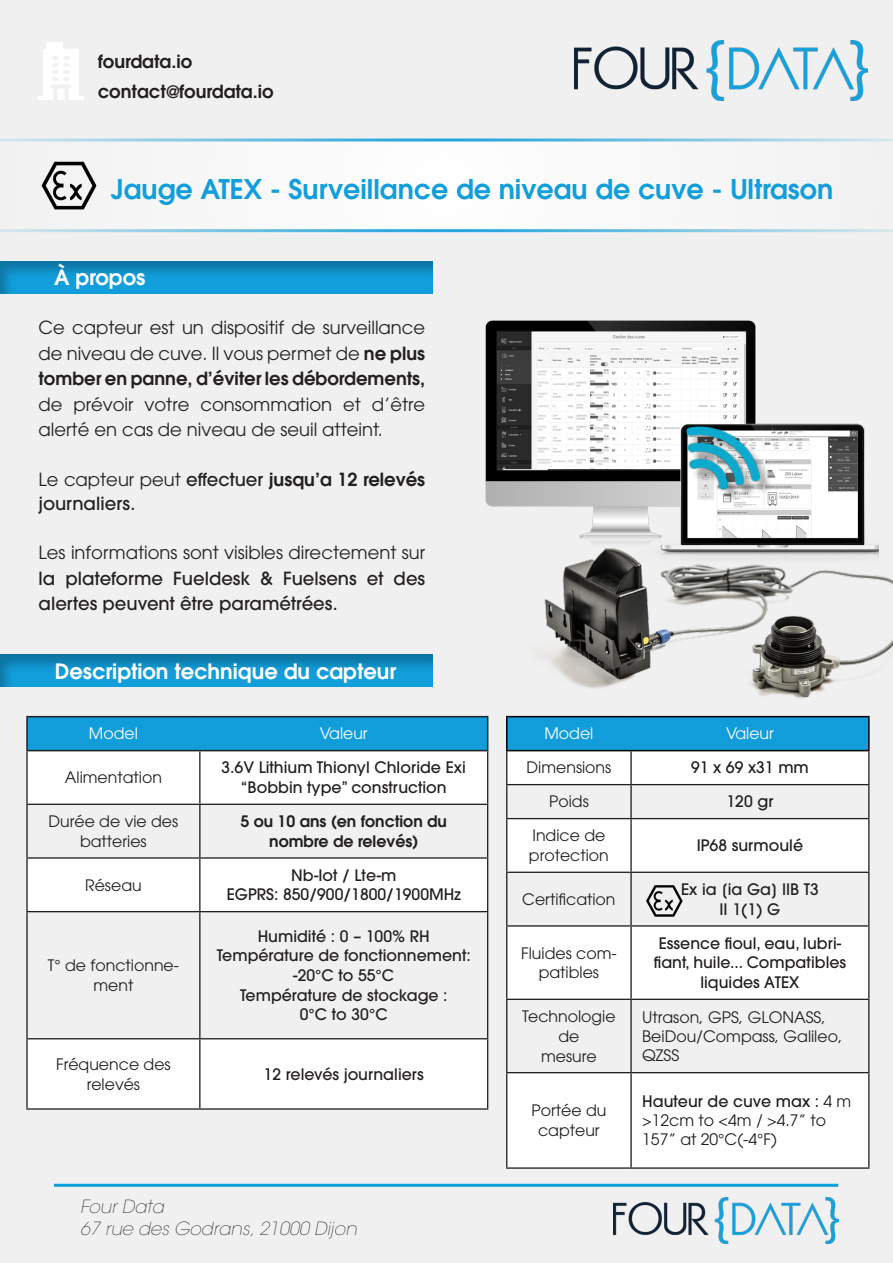
<style>
.page{position:relative;width:893px;height:1263px;background:#f0f0f0}
.page>*{position:absolute;margin:0;border:0;box-sizing:border-box;transform-origin:0 0}
.t1{font:600 27px "ITC Avant Garde Pro";color:#129eda}
.t2{font:600 21px "ITC Avant Garde Pro";color:#fff}
.t3{font:18px/25.5px "ITC Avant Garde Pro";color:#231f20;text-align:justify}
.t4{font:500 18px/25.5px "ITC Avant Garde Pro";color:#231f20}
.t5{font:italic 200 18px/21.6px "ITC Avant Garde Pro";color:#231f20}
.t6{font:600 18px "ITC Avant Garde Pro";color:#231f20}
.t7{font:500 15.75px/19.6px "ITC Avant Garde Pro";color:#231f20;text-align:center}
.t8{font:15.75px/19.6px "ITC Avant Garde Pro";color:#231f20;text-align:center}
.t9{font:600 15.75px/19.6px "ITC Avant Garde Pro";color:#231f20;text-align:center}
.t10{font:15.75px "ITC Avant Garde Pro";color:#fff}
.s1{font-weight:600}
.s2{font-weight:400}
</style>
<div class="page">
<hr style="left:54px;top:1184px;width:784px;height:3px;background:#109eda">
<img style="left:613px;top:1197px;width:226px;height:47px">
<svg style="left:0;top:139px;width:893px;height:93px"></svg>
<img style="left:574px;top:40px;width:293px;height:60px">
<div style="left:0;top:261px;width:434px;height:34px;background:#231f20;opacity:.3"></div>
<img style="left:38px;top:43px;width:46px;height:57px">
<img style="left:485px;top:320px;width:380px;height:191px">
<img style="left:667px;top:408px;width:108px;height:100px">
<div style="left:0;top:654px;width:434px;height:35px;background:#231f20;opacity:.3"></div>
<div style="left:28px;top:717px;width:459px;height:33px;background:#109dd9"></div>
<svg style="left:28px;top:751px;width:459px;height:357px"></svg>
<hr style="left:26px;top:804px;width:174px;height:1px;background:#231f20">
<hr style="left:200px;top:804px;width:288px;height:1px;background:#231f20">
<hr style="left:26px;top:857px;width:174px;height:2px;background:#231f20">
<hr style="left:200px;top:857px;width:288px;height:2px;background:#231f20">
<hr style="left:26px;top:911px;width:174px;height:1px;background:#231f20">
<hr style="left:200px;top:911px;width:288px;height:1px;background:#231f20">
<hr style="left:26px;top:1038px;width:174px;height:1px;background:#231f20">
<hr style="left:200px;top:1038px;width:288px;height:1px;background:#231f20">
<hr style="left:26px;top:1108px;width:174px;height:2px;background:#231f20">
<hr style="left:200px;top:1108px;width:288px;height:2px;background:#231f20">
<hr style="left:26px;top:751px;width:2px;height:53px;background:#231f20">
<hr style="left:199px;top:751px;width:1px;height:53px;background:#231f20">
<hr style="left:487px;top:751px;width:1px;height:53px;background:#231f20">
<hr style="left:26px;top:805px;width:2px;height:52px;background:#231f20">
<hr style="left:199px;top:805px;width:1px;height:52px;background:#231f20">
<hr style="left:487px;top:805px;width:1px;height:52px;background:#231f20">
<hr style="left:26px;top:859px;width:2px;height:52px;background:#231f20">
<hr style="left:199px;top:859px;width:1px;height:52px;background:#231f20">
<hr style="left:487px;top:859px;width:1px;height:52px;background:#231f20">
<hr style="left:26px;top:912px;width:2px;height:126px;background:#231f20">
<hr style="left:199px;top:912px;width:1px;height:126px;background:#231f20">
<hr style="left:487px;top:912px;width:1px;height:126px;background:#231f20">
<hr style="left:26px;top:1039px;width:2px;height:69px;background:#231f20">
<hr style="left:199px;top:1039px;width:1px;height:69px;background:#231f20">
<hr style="left:487px;top:1039px;width:1px;height:69px;background:#231f20">
<hr style="left:26px;top:716px;width:174px;height:1px;background:#231f20">
<hr style="left:26px;top:717px;width:2px;height:33px;background:#231f20">
<hr style="left:200px;top:716px;width:288px;height:1px;background:#231f20">
<hr style="left:487px;top:717px;width:1px;height:33px;background:#231f20">
<hr style="left:26px;top:750px;width:174px;height:1px;background:#231f20">
<hr style="left:200px;top:750px;width:288px;height:1px;background:#231f20">
<div style="left:507px;top:717px;width:361px;height:33px;background:#109dd9"></div>
<svg style="left:507px;top:751px;width:361px;height:416px;fill:#fff"></svg>
<hr style="left:506px;top:784px;width:125px;height:1px;background:#231f20">
<hr style="left:631px;top:784px;width:238px;height:1px;background:#231f20">
<hr style="left:506px;top:818px;width:125px;height:1px;background:#231f20">
<hr style="left:631px;top:818px;width:238px;height:1px;background:#231f20">
<hr style="left:506px;top:751px;width:1px;height:33px;background:#231f20">
<hr style="left:630px;top:751px;width:2px;height:33px;background:#231f20">
<hr style="left:868px;top:751px;width:1px;height:33px;background:#231f20">
<hr style="left:506px;top:785px;width:1px;height:33px;background:#231f20">
<hr style="left:630px;top:785px;width:2px;height:33px;background:#231f20">
<hr style="left:868px;top:785px;width:1px;height:33px;background:#231f20">
<hr style="left:506px;top:819px;width:1px;height:53px;background:#231f20">
<hr style="left:630px;top:819px;width:2px;height:53px;background:#231f20">
<hr style="left:868px;top:819px;width:1px;height:53px;background:#231f20">
<hr style="left:506px;top:872px;width:125px;height:1px;background:#231f20">
<hr style="left:506px;top:873px;width:1px;height:52px;background:#231f20">
<hr style="left:631px;top:872px;width:238px;height:1px;background:#231f20">
<hr style="left:630px;top:873px;width:2px;height:52px;background:#231f20">
<hr style="left:868px;top:873px;width:1px;height:52px;background:#231f20">
<hr style="left:506px;top:925px;width:125px;height:1px;background:#231f20">
<hr style="left:506px;top:926px;width:1px;height:73px;background:#231f20">
<hr style="left:631px;top:925px;width:238px;height:1px;background:#231f20">
<hr style="left:630px;top:926px;width:2px;height:73px;background:#231f20">
<hr style="left:868px;top:926px;width:1px;height:73px;background:#231f20">
<hr style="left:506px;top:999px;width:125px;height:1px;background:#231f20">
<hr style="left:506px;top:1000px;width:1px;height:72px;background:#231f20">
<hr style="left:631px;top:999px;width:238px;height:1px;background:#231f20">
<hr style="left:630px;top:1000px;width:2px;height:72px;background:#231f20">
<hr style="left:868px;top:1000px;width:1px;height:72px;background:#231f20">
<hr style="left:506px;top:1072px;width:125px;height:1px;background:#231f20">
<hr style="left:506px;top:1073px;width:1px;height:94px;background:#231f20">
<hr style="left:631px;top:1072px;width:238px;height:1px;background:#231f20">
<hr style="left:630px;top:1073px;width:2px;height:94px;background:#231f20">
<hr style="left:868px;top:1073px;width:1px;height:94px;background:#231f20">
<hr style="left:506px;top:1167px;width:125px;height:2px;background:#231f20">
<hr style="left:631px;top:1167px;width:238px;height:2px;background:#231f20">
<hr style="left:506px;top:716px;width:125px;height:1px;background:#000">
<hr style="left:506px;top:717px;width:1px;height:33px;background:#000">
<hr style="left:631px;top:716px;width:239px;height:1px;background:#000">
<hr style="left:868px;top:717px;width:2px;height:33px;background:#000">
<hr style="left:506px;top:750px;width:125px;height:1px;background:#000">
<hr style="left:631px;top:750px;width:239px;height:1px;background:#000">
<img style="left:37px;top:161px;width:62px;height:49px">
<img style="left:643px;top:884px;width:41px;height:33px">
<img style="left:544px;top:511px;width:349px;height:187px">
<p class="t6" style="left:98px;top:49px;width:96px">fourdata.io</p>
<p class="t6" style="left:98px;top:79px;width:177px">contact@fourdata.io</p>
<p class="t1" style="left:111px;top:171px;width:724px">Jauge ATEX - Surveillance de niveau de cuve - Ultrason</p>
<p class="t2" style="left:54px;top:264px;width:93px">À propos</p>
<p class="t3" style="left:39px;top:314px;width:388px">Ce capteur est un dispositif de surveillance de niveau de cuve. Il vous permet de <span class="s1">ne plus tomber en panne, d’éviter les débordements, </span>de prévoir votre consommation et d’être alerté en cas de niveau de seuil atteint.</p>
<p class="t4" style="left:39px;top:467px;width:388px;line-height:24px"><span class="s2">Le capteur peut</span> effectuer <span class="s1">jusqu’a 12 relevés </span>journaliers.</p>
<p class="t4" style="left:39px;top:540px;width:388px;text-align:justify"><span class="s2">Les informations sont visibles directement sur </span>la plateforme Fueldesk &amp; Fuelsens et des alertes peuvent être paramétrées.</p>
<p class="t2" style="left:55px;top:657px;width:343px">Description technique du capteur</p>
<p class="t10" style="left:89px;top:724px;width:50px">Model</p>
<p class="t10" style="left:320px;top:724px;width:49px">Valeur</p>
<p class="t8" style="left:65px;top:767px;width:99px">Alimentation</p>
<p class="t7" style="left:221px;top:758px;width:246px">3.6V Lithium Thionyl Chloride Exi “Bobbin type” construction</p>
<p class="t8" style="left:49px;top:811px;width:131px">Durée de vie des batteries</p>
<p class="t9" style="left:240px;top:811px;width:208px">5 ou 10 ans (en fonction du nombre de relevés)</p>
<p class="t8" style="left:85px;top:875px;width:58px">Réseau</p>
<p class="t7" style="left:291px;top:865px;width:107px">Nb-Iot / Lte-m</p>
<p class="t7" style="left:227px;top:885px;width:235px">EGPRS: 850/900/1800/1900MHz</p>
<p class="t8" style="left:48px;top:955px;width:133px">T° de fonctionne&shy;ment</p>
<p class="t8" style="left:56px;top:1054px;width:116px">Fréquence des</p>
<p class="t8" style="left:87px;top:1074px;width:55px">relevés</p>
<p class="t7" style="left:258px;top:926px;width:174px">Humidité : 0 – 100% RH</p>
<p class="t7" style="left:217px;top:946px;width:256px">Température de fonctionnement: -20°C to 55°C</p>
<p class="t7" style="left:240px;top:985px;width:209px">Température de stockage :</p>
<p class="t7" style="left:300px;top:1005px;width:89px">0°C to 30°C</p>
<p class="t7" style="left:264px;top:1064px;width:162px">12 relevés journaliers</p>
<p class="t5" style="left:80px;top:1196px;width:278px">Four Data<br>67 rue des Godrans, 21000 Dijon</p>
<p class="t10" style="left:544px;top:724px;width:50px">Model</p>
<p class="t10" style="left:726px;top:724px;width:49px">Valeur</p>
<p class="t8" style="left:526px;top:758px;width:86px">Dimensions</p>
<p class="t7" style="left:691px;top:758px;width:119px">91 x 69 x31 mm</p>
<p class="t8" style="left:549px;top:792px;width:41px">Poids</p>
<p class="t7" style="left:726px;top:792px;width:48px">120 gr</p>
<p class="t8" style="left:529px;top:826px;width:81px;text-align:left">Indice de protection</p>
<p class="t7" style="left:697px;top:835px;width:108px">IP68 surmoulé</p>
<p class="t8" style="left:522px;top:889px;width:95px">Certification</p>
<p class="t7" style="left:681px;top:879px;width:139px">Ex ia [ia Ga] IIB T3</p>
<p class="t7" style="left:720px;top:899px;width:62px">II 1(1) G</p>
<p class="t8" style="left:521px;top:943px;width:97px">Fluides com&shy;patibles</p>
<p class="t7" style="left:654px;top:933px;width:194px">Essence fioul, eau, lubri&shy;fiant, huile... Compatibles liquides ATEX</p>
<p class="t8" style="left:522px;top:1006px;width:95px">Technologie de</p>
<p class="t8" style="left:541px;top:1046px;width:57px">mesure</p>
<p class="t8" style="left:642px;top:1007px;width:202px;line-height:18.9px;text-align:left">Utrason, GPS, GLONASS,<br>BeiDou/Compass, Galileo,<br>QZSS</p>
<p class="t8" style="left:531px;top:1100px;width:76px">Portée du</p>
<p class="t8" style="left:538px;top:1120px;width:63px">capteur</p>
<p class="t7" style="left:642px;top:1091px;width:211px">Hauteur de cuve max : <span class="s2">4 m</span></p>
<p class="t8" style="left:642px;top:1111px;width:185px;line-height:18.9px;text-align:left">&gt;12cm to &lt;4m / &gt;4.7” to<br>157” at 20°C(-4°F)</p>
</div>
